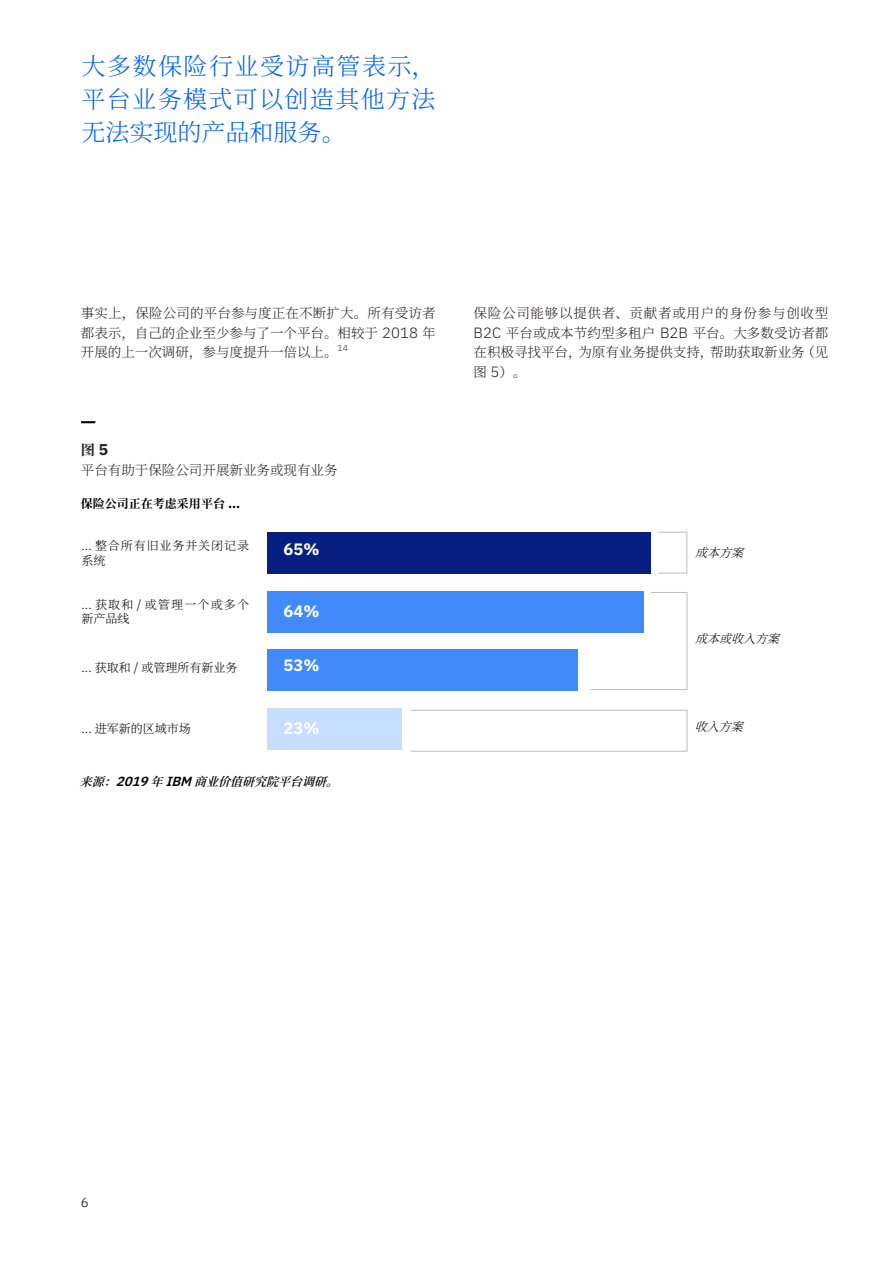
<style>
.page{position:relative;width:893px;height:1262px;background:#fff}
.page>*{position:absolute;margin:0;border:0;box-sizing:border-box;transform-origin:0 0}
.HeadLine-Blue{font:300 24px/33px "Noto Serif CJ Ksc";letter-spacing:.055em;color:#0061ff;text-align:justify}
.t1{font:700 16.5px "IBM Plex Sans";color:#fff}
.FigureTitle{font:700 14.25px "Noto Serif CJ Ksc";color:#231f20}
.body{font:300 13.5px/19.5px "Noto Serif CJ Ksc";color:#231f20;text-align:justify}
.Footnote{font:300 13.2px "IBM Plex Sans";color:#000}
.t2{font:300 12px "Noto Serif CJ Ksc";color:#000}
.FigureSource{font:italic 600 12px "Noto Serif CJ Ksc";color:#000}
.t3{font:300 12px/14.4px "Noto Serif CJ Ksc";letter-spacing:.1em;color:#000}
.t4{font:300 12px/14.4px "Noto Serif CJ Ksc";letter-spacing:.075em;color:#000}
.FigureTitle-S{font:700 12px "Noto Serif CJ Ksc";color:#000}
.t5{font:italic 300 12px "Noto Serif CJ Ksc";color:#000}
.body-2{font:300 8.7px "IBM Plex Sans";color:#231f20}
.s1{font-family:"IBM Plex Sans";font-size:14.85px}
.s2{font-family:"IBM Plex Sans";font-size:15.75px}
.s3{font-family:"IBM Plex Sans";font-size:13.2px}
</style>
<div class="page">
<div style="left:267px;top:532px;width:384px;height:41px;background:#061f80"></div>
<svg style="left:658px;top:531px;width:29px;height:43px"></svg>
<div style="left:267px;top:591px;width:376px;height:41px;background:#408afb"></div>
<div style="left:267px;top:649px;width:311px;height:42px;background:#408afb"></div>
<svg style="left:589px;top:591px;width:98px;height:99px"></svg>
<div style="left:411px;top:710px;width:276px;height:41px;border:1px solid #bdbdbd"></div>
<svg style="left:81px;top:421px;width:14px;height:2px"></svg>
<div style="left:267px;top:708px;width:135px;height:42px;background:#c8deff"></div>
<p class="HeadLine-Blue" style="left:81px;top:51px;width:355px">大多数保险行业受访高管表示，平台业务模式可以创造其他方法无法实现的产品和服务。</p>
<p class="body" style="left:81px;top:304px;width:356px">事实上，保险公司的平台参与度正在不断扩大。所有受访者都表示，自己的企业至少参与了一个平台。相较于 <span class="s1">2018</span> 年开展的上一次调研，参与度提升一倍以上。</p>
<p class="body-2" style="left:337px;top:341px;width:12px">14</p>
<p class="FigureTitle" style="left:81px;top:441px;width:29px">图 <span class="s2">5</span></p>
<p class="body" style="left:81px;top:460px;width:258px">平台有助于保险公司开展新业务或现有业务</p>
<p class="FigureTitle-S" style="left:81px;top:497px;width:161px">保险公司正在考虑采用平台 <span class="s3">...</span></p>
<p class="t4" style="left:81px;top:539px;width:169px"><span class="s3">...</span> 整合所有旧业务并关闭记录系统</p>
<p class="t3" style="left:81px;top:597px;width:169px"><span class="s3">...</span> 获取和 <span class="s3">/</span> 或管理一个或多个新产品线</p>
<p class="t2" style="left:81px;top:660px;width:157px"><span class="s3">...</span> 获取和 <span class="s3">/</span> 或管理所有新业务</p>
<p class="t1" style="left:283px;top:536px;width:37px">65%</p>
<p class="t1" style="left:283px;top:598px;width:37px">64%</p>
<p class="t1" style="left:283px;top:652px;width:37px">53%</p>
<p class="body" style="left:473px;top:304px;width:356px">保险公司能够以提供者、贡献者或用户的身份参与创收型<span class="s1">B2C</span> 平台或成本节约型多租户 <span class="s1">B2B</span> 平台。大多数受访者都在积极寻找平台，为原有业务提供支持，帮助获取新业务（见图 <span class="s1">5</span>）。</p>
<p class="t5" style="left:695px;top:546px;width:59px">成本方案</p>
<p class="t5" style="left:695px;top:632px;width:95px">成本或收入方案</p>
<p class="t2" style="left:81px;top:721px;width:111px"><span class="s3">...</span> 进军新的区域市场</p>
<p class="t1" style="left:283px;top:715px;width:37px">23%</p>
<p class="t5" style="left:695px;top:719px;width:59px">收入方案</p>
<p class="FigureSource" style="left:80px;top:774px;width:269px">来源：<span class="s3">2 0 1 9</span>年<span class="s3">I B M</span> 商业价值研究院平台调研。</p>
<p class="Footnote" style="left:81px;top:1192px;width:9px">6</p>
</div>
